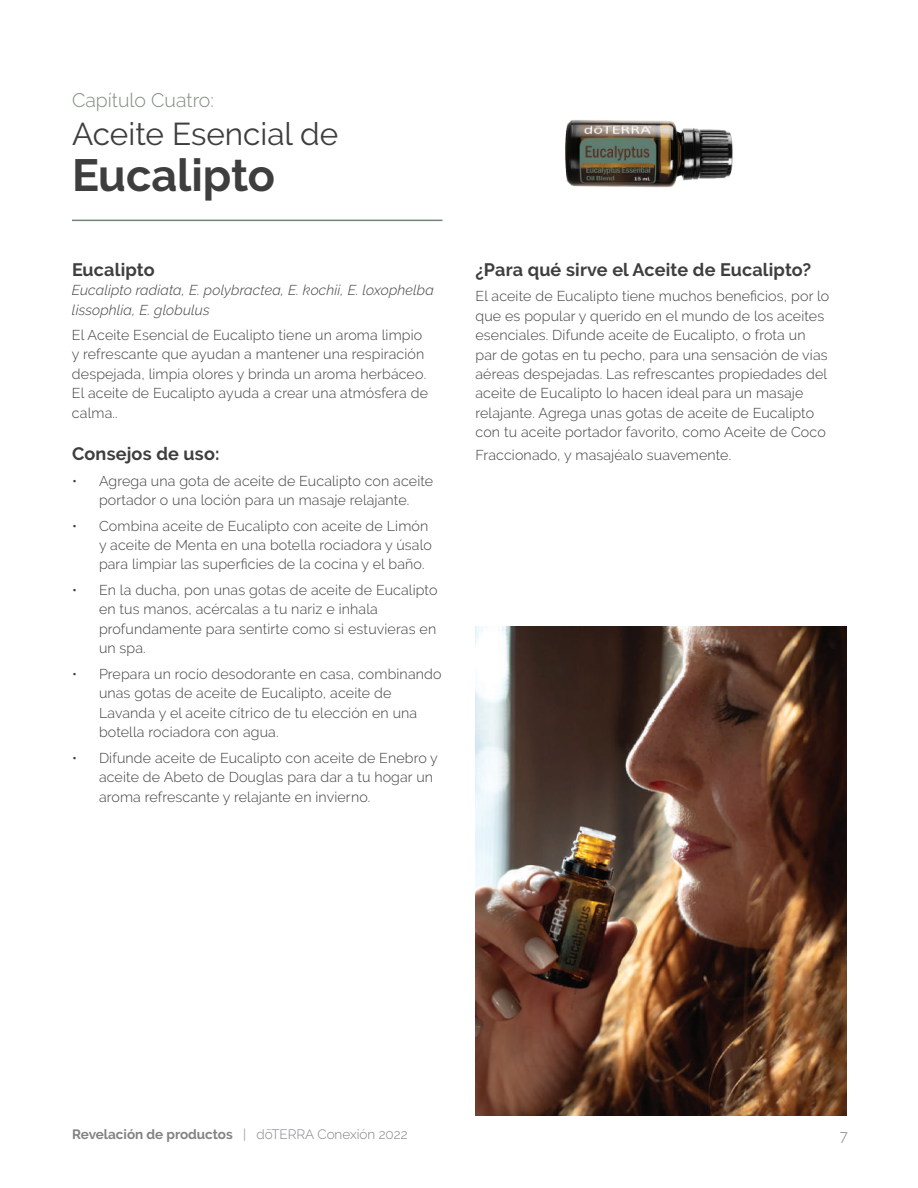
<style>
.page{position:relative;width:918px;height:1188px;background:#fff}
.page>*{position:absolute;margin:0;border:0;box-sizing:border-box;transform-origin:0 0}
.t1{font:700 45px "Raleway";color:#3e3e3f}
.t2{font:31.5px "Raleway";color:#3e3e3f}
.t3{font:300 19.5px "Raleway";color:#7c8d7c}
.t4{font:700 18px "Raleway";letter-spacing:.01em;color:#3e3e3f}
.t5{font:300 15px "Raleway";color:#808285}
.t6{font:300 14.25px/19.5px "Raleway";letter-spacing:.01em;color:#3e3e3f}
.t7{font:italic 300 14.25px/19.5px "Raleway";letter-spacing:.01em;color:#3e3e3f}
.t8{font:700 13.5px "Raleway";color:#808285}
.s1{font-weight:300}
</style>
<div class="page">
<hr style="left:72px;top:220px;width:370px;height:1px;background:#708572">
<img style="left:476px;top:626px;width:370px;height:490px">
<img style="left:565px;top:120px;width:168px;height:68px">
<h3 class="t3" style="left:72px;top:89px;width:143px">Capítulo Cuatro:</h3>
<h2 class="t2" style="left:72px;top:116px;width:268px">Aceite Esencial de</h2>
<h1 class="t1" style="left:72px;top:150px;width:205px">Eucalipto</h1>
<p class="t4" style="left:72px;top:259px;width:84px">Eucalipto</p>
<p class="t7" style="left:72px;top:280px;width:363px">Eucalipto radiata, E. polybractea, E. kochii, E. loxophelba lissophlia, E. globulus</p>
<p class="t6" style="left:72px;top:325px;width:357px">El Aceite Esencial de Eucalipto tiene un aroma limpio y refrescante que ayudan a mantener una respiración despejada, limpia olores y brinda un aroma herbáceo.<br>El aceite de Eucalipto ayuda a crear una atmósfera de calma..</p>
<p class="t4" style="left:72px;top:443px;width:149px">Consejos de uso:</p>
<p class="t6" style="left:72px;top:471px;width:363px;text-align:center">• Agrega una gota de aceite de Eucalipto con aceite portador o una loción para un masaje relajante.</p>
<p class="t6" style="left:99px;top:516px;width:335px;text-indent:-27px">• Combina aceite de Eucalipto con aceite de Limón y aceite de Menta en una botella rociadora y úsalo para limpiar las superficies de la cocina y el baño.</p>
<p class="t6" style="left:99px;top:580px;width:340px;text-indent:-27px">• En la ducha, pon unas gotas de aceite de Eucalipto en tus manos, acércalas a tu nariz e inhala profundamente para sentirte como si estuvieras en un spa.</p>
<p class="t6" style="left:99px;top:664px;width:344px;text-indent:-27px">• Prepara un rocío desodorante en casa, combinando unas gotas de aceite de Eucalipto, aceite de Lavanda y el aceite cítrico de tu elección en una botella rociadora con agua.</p>
<p class="t6" style="left:99px;top:748px;width:341px;text-indent:-27px">• Difunde aceite de Eucalipto con aceite de Enebro y aceite de Abeto de Douglas para dar a tu hogar un aroma refrescante y relajante en invierno.</p>
<p class="t4" style="left:476px;top:259px;width:337px">¿Para qué sirve el Aceite de Eucalipto?</p>
<p class="t6" style="left:476px;top:286px;width:355px">El aceite de Eucalipto tiene muchos beneficios, por lo que es popular y querido en el mundo de los aceites esenciales. Difunde aceite de Eucalipto, o frota un par de gotas en tu pecho, para una sensación de vías aéreas despejadas. Las refrescantes propiedades del aceite de Eucalipto lo hacen ideal para un masaje relajante. Agrega unas gotas de aceite de Eucalipto con tu aceite portador favorito, como Aceite de Coco</p>
<p class="t6" style="left:476px;top:445px;width:257px">Fraccionado, y masajéalo suavemente.</p>
<p class="t8" style="left:72px;top:1127px;width:337px">Revelación de productos <span class="s1">| dōTERRA Conexión 2022</span></p>
<p class="t5" style="left:840px;top:1127px;width:10px">7</p>
</div>
